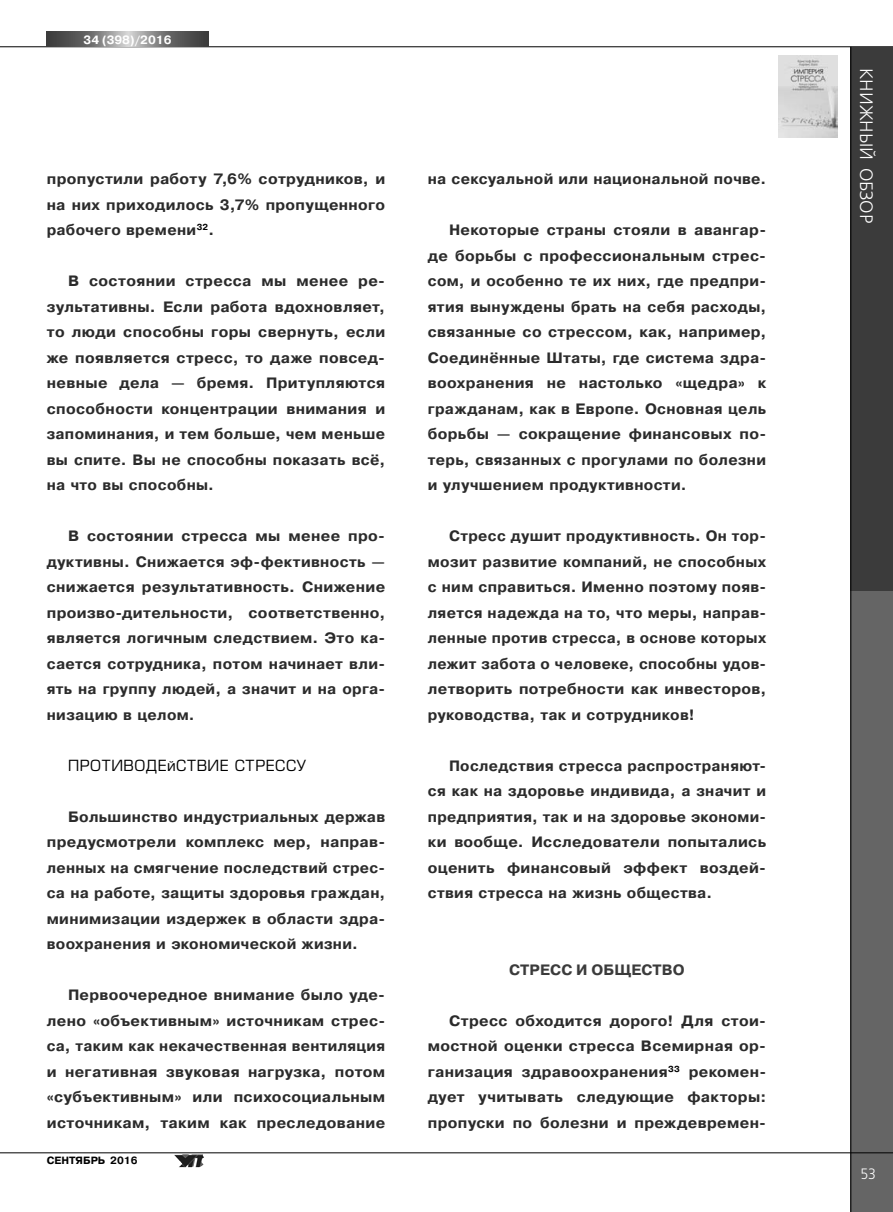
<style>
.page{position:relative;width:893px;height:1212px;background:#fff}
.page>*{position:absolute;margin:0;border:0;box-sizing:border-box;transform-origin:0 0}
.t1{font:18px "Free Set C";color:#fff}
.t2{font:700 15px/25.5px "Pragmatica C";letter-spacing:.02em;color:#2b2b2b;text-align:justify}
.t3{font:15px "Europe C";letter-spacing:.035em;color:#000}
.t4{font:700 15px "Pragmatica C";letter-spacing:.01em;color:#3b3b3b}
.t5{font:15px "Free Set C";color:#fff;scale:.9 1}
.t6{font:700 12px "Pragmatica C";color:#fff}
.t7{font:700 10.5px "Pragmatica C";color:#000}
</style>
<div class="page">
<div style="left:850px;top:590px;width:43px;height:622px;background:#656565"></div>
<hr style="left:0;top:46px;width:893px;height:1px;background:#000">
<hr style="left:0;top:1152px;width:893px;height:1px;background:#000">
<svg style="left:47px;top:31px;width:161px;height:16px;background:#757575"></svg>
<div style="left:850px;top:47px;width:43px;height:543px;background:#3b3b3b"></div>
<hr style="left:850px;top:47px;width:1px;height:1165px;background:#000">
<img style="left:174px;top:1154px;width:30px;height:13px">
<img style="left:779px;top:55px;width:59px;height:83px">
<p class="t6" style="left:84px;top:35px;width:90px">34 (398)/2016</p>
<p class="t2" style="left:47px;top:168px;width:340px">пропустили работу 7,6% сотрудников, и на них приходилось 3,7% пропущенного рабочего времени<sup>32</sup>.</p>
<p class="t2" style="left:47px;top:270px;width:340px;text-indent:21px">В состоянии стресса мы менее ре&shy;зультативны. Если работа вдохновляет, то люди способны горы свернуть, если же появляется стресс, то даже повсед&shy;невные дела — бремя. Притупляются способности концентрации внимания и запоминания, и тем больше, чем меньше вы спите. Вы не способны показать всё, на что вы способны.</p>
<p class="t2" style="left:47px;top:525px;width:340px;text-indent:21px">В состоянии стресса мы менее про&shy;дуктивны. Снижается эф-фективность — снижается результативность. Снижение произво-дительности, соответственно, является логичным следствием. Это ка&shy;сается сотрудника, потом начинает вли&shy;ять на группу людей, а значит и на орга&shy;низацию в целом.</p>
<p class="t3" style="left:68px;top:759px;width:240px">ПРОТИВОДЕйСТВИЕ СТРЕССУ</p>
<p class="t2" style="left:47px;top:805px;width:340px;text-indent:21px">Большинство индустриальных держав предусмотрели комплекс мер, направ&shy;ленных на смягчение последствий стрес&shy;са на работе, защиты здоровья граждан, минимизации издержек в области здра&shy;воохранения и экономической жизни.</p>
<p class="t2" style="left:47px;top:984px;width:340px;text-indent:21px">Первоочередное внимание было уде&shy;лено «объективным» источникам стрес&shy;са, таким как некачественная вентиляция и негативная звуковая нагрузка, потом «субъективным» или психосоциальным источникам, таким как преследование</p>
<p class="t7" style="left:47px;top:1157px;width:92px">СЕНТЯБРЬ 2016</p>
<p class="t2" style="left:428px;top:168px;width:340px">на сексуальной или национальной почве.</p>
<p class="t2" style="left:428px;top:219px;width:340px;text-indent:21px">Некоторые страны стояли в авангар&shy;де борьбы с профессиональным стрес&shy;сом, и особенно те их них, где предпри&shy;ятия вынуждены брать на себя расходы, связанные со стрессом, как, например, Соединённые Штаты, где система здра&shy;воохранения не настолько «щедра» к гражданам, как в Европе. Основная цель борьбы — сокращение финансовых по&shy;терь, связанных с прогулами по болезни и улучшением продуктивности.</p>
<p class="t2" style="left:428px;top:525px;width:340px;text-indent:21px">Стресс душит продуктивность. Он тор&shy;мозит развитие компаний, не способных с ним справиться. Именно поэтому появ&shy;ляется надежда на то, что меры, направ&shy;ленные против стресса, в основе которых лежит забота о человеке, способны удов&shy;летворить потребности как инвесторов, руководства, так и сотрудников!</p>
<p class="t2" style="left:428px;top:754px;width:340px;text-indent:21px">Последствия стресса распространяют&shy;ся как на здоровье индивида, а значит и предприятия, так и на здоровье экономи&shy;ки вообще. Исследователи попытались оценить финансовый эффект воздей&shy;ствия стресса на жизнь общества.</p>
<p class="t4" style="left:509px;top:964px;width:177px">СТРЕСС И ОБЩЕСТВО</p>
<p class="t2" style="left:428px;top:1009px;width:340px;text-indent:21px">Стресс обходится дорого! Для стои&shy;мостной оценки стресса Всемирная ор&shy;ганизация здравоохранения<sup>33</sup> рекомен&shy;дует учитывать следующие факторы: пропуски по болезни и преждевремен-</p>
<p class="t1" style="left:873px;top:68px;width:157px;rotate:90deg">КНИЖНЫЙ ОБЗОР</p>
<p class="t5" style="left:861px;top:1168px;width:18px">53</p>
</div>
